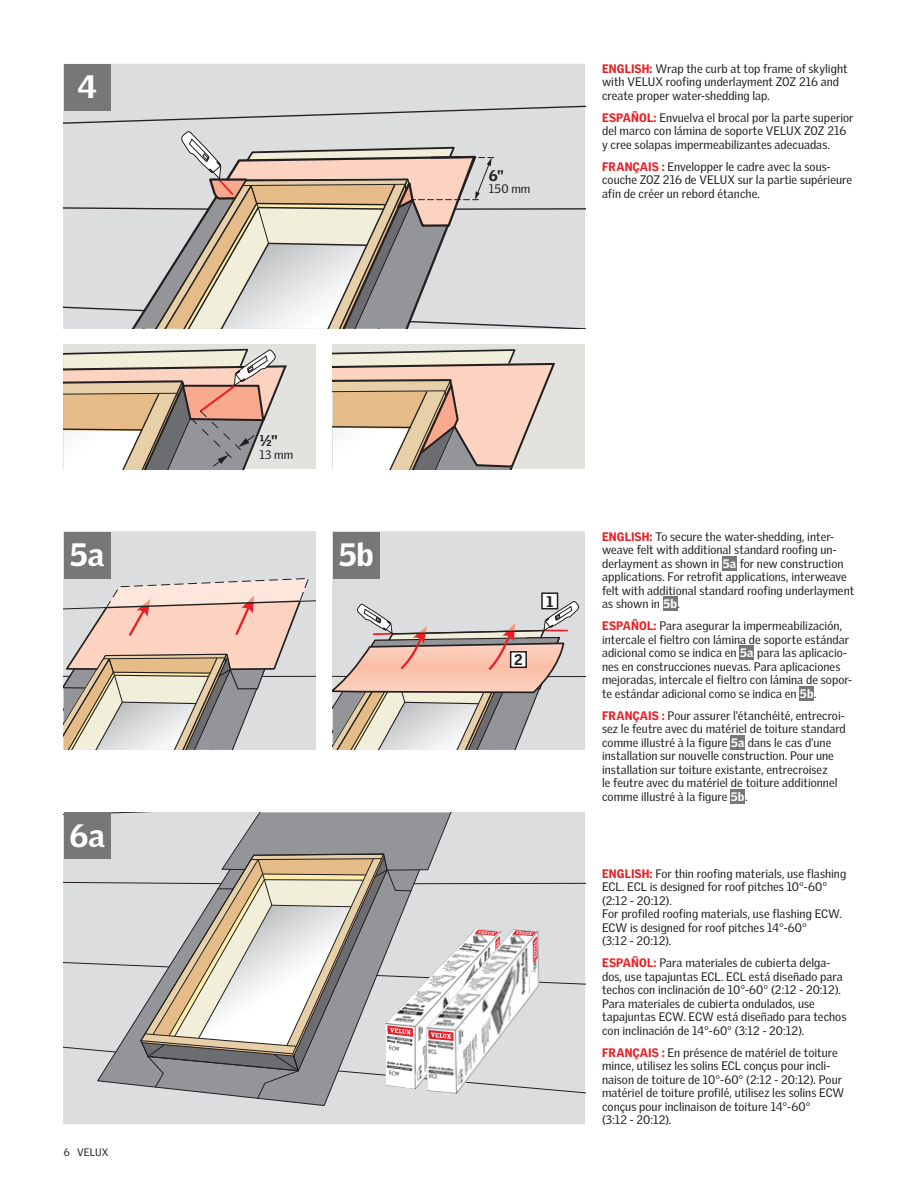
<style>
.page{position:relative;width:918px;height:1188px;background:#fff}
.page>*{position:absolute;margin:0;border:0;box-sizing:border-box;transform-origin:0 0}
.t1{font:900 31.5px "Velux Gothic";color:#fff}
.t2{font:900 15px "Velux Gothic";color:#231f20}
.t3{font:12px/13.5px "Velux Gothic";letter-spacing:.005em;color:#231f20}
.t4{font:10.5px "Velux Gothic";letter-spacing:.005em;color:#231f20}
.s1{font-weight:900;color:#ee1d23}
.s2{font-weight:900;color:#fff}
</style>
<div class="page">
<div style="left:64px;top:1099px;width:521px;height:25px;background:#dcdddf"></div>
<svg style="left:96px;top:1099px;width:336px;height:8px;background:#d2d3d5"></svg>
<div style="left:111px;top:64px;width:474px;height:29px;background:#dcdddf"></div>
<div style="left:64px;top:93px;width:521px;height:236px;background:#dcdddf"></div>
<svg style="left:64px;top:131px;width:430px;height:198px;background:#cdc6bf"></svg>
<div style="left:333px;top:345px;width:252px;height:124px;background:#e2e2de"></div>
<svg style="left:333px;top:349px;width:222px;height:120px"></svg>
<div style="left:64px;top:64px;width:47px;height:47px;background:#767778"></div>
<div style="left:333px;top:532px;width:252px;height:69px;background:#dcdddf"></div>
<svg style="left:333px;top:601px;width:252px;height:149px;background:#d0c0b9"></svg>
<div style="left:111px;top:532px;width:205px;height:46px;background:#dcdddf"></div>
<svg style="left:64px;top:578px;width:252px;height:172px;background:#d6c6bb"></svg>
<div style="left:64px;top:532px;width:47px;height:47px;background:#767778"></div>
<div style="left:333px;top:532px;width:47px;height:47px;background:#767778"></div>
<div style="left:64px;top:345px;width:252px;height:124px;background:#e2e2de"></div>
<svg style="left:64px;top:348px;width:223px;height:121px"></svg>
<div style="left:542px;top:593px;width:16px;height:16px;background:#fff"></div>
<div style="left:541px;top:592px;width:17px;height:17px;border:2px solid #231f20"></div>
<div style="left:511px;top:652px;width:15px;height:15px;background:#fff"></div>
<div style="left:510px;top:651px;width:17px;height:17px;border:2px solid #231f20"></div>
<div style="left:722px;top:556px;width:15px;height:15px;background:#767778"></div>
<div style="left:663px;top:596px;width:15px;height:15px;background:#767778"></div>
<div style="left:739px;top:646px;width:15px;height:14px;background:#767778"></div>
<div style="left:799px;top:686px;width:15px;height:15px;background:#767778"></div>
<div style="left:730px;top:735px;width:15px;height:15px;background:#767778"></div>
<div style="left:730px;top:789px;width:15px;height:15px;background:#767778"></div>
<svg style="left:64px;top:813px;width:521px;height:286px;background:#c8c6c4"></svg>
<h1 class="t1" style="left:77px;top:67px;width:21px">4</h1>
<p class="t2" style="left:259px;top:431px;width:20px">½"</p>
<p class="t3" style="left:259px;top:448px;width:35px">13 mm</p>
<h1 class="t1" style="left:70px;top:535px;width:36px">5A</h1>
<h1 class="t1" style="left:339px;top:535px;width:37px">5B</h1>
<h1 class="t1" style="left:69px;top:816px;width:37px">6A</h1>
<p class="t4" style="left:64px;top:1146px;width:46px">6 VELUX</p>
<p class="t2" style="left:489px;top:166px;width:16px">6"</p>
<p class="t3" style="left:489px;top:182px;width:43px">150 mm</p>
<p class="t3" style="left:602px;top:62px;width:247px"><span class="s1">ENGLISH:</span> Wrap the curb at top frame of skylight with VELUX roofing underlayment ZOZ 216 and create proper water-shedding lap.</p>
<p class="t3" style="left:602px;top:111px;width:253px"><span class="s1">ESPAÑOL:</span> Envuelva el brocal por la parte superior del marco con lámina de soporte VELUX ZOZ 216 y cree solapas impermeabilizantes adecuadas.</p>
<p class="t3" style="left:602px;top:160px;width:251px"><span class="s1">FRANÇAIS :</span> Envelopper le cadre avec la sous&shy;couche ZOZ 216 de VELUX sur la partie supérieure afin de créer un rebord étanche.</p>
<p class="t2" style="left:514px;top:650px;width:10px">2</p>
<p class="t2" style="left:546px;top:592px;width:8px">1</p>
<p class="t3" style="left:602px;top:530px;width:254px"><span class="s1">ENGLISH:</span> To secure the water-shedding, inter&shy;weave felt with additional standard roofing un&shy;derlayment as shown in <span class="s2">5A</span> for new construction applications. For retrofit applications, interweave felt with additional standard roofing underlayment as shown in <span class="s2">5B</span>.</p>
<p class="t3" style="left:602px;top:619px;width:251px"><span class="s1">ESPAÑOL:</span> Para asegurar la impermeabilización, intercale el fieltro con lámina de soporte estándar adicional como se indica en <span class="s2">5A</span> para las aplicacio&shy;nes en construcciones nuevas. Para aplicaciones mejoradas, intercale el fieltro con lámina de sopor&shy;te estándar adicional como se indica en <span class="s2">5B</span>.</p>
<p class="t3" style="left:602px;top:709px;width:245px"><span class="s1">FRANÇAIS :</span> Pour assurer l'étanchéité, entrecroi&shy;sez le feutre avec du matériel de toiture standard comme illustré à la figure <span class="s2">5A</span> dans le cas d'une installation sur nouvelle construction. Pour une installation sur toiture existante, entrecroisez<br>le feutre avec du matériel de toiture additionnel comme illustré à la figure <span class="s2">5B</span>.</p>
<p class="t3" style="left:602px;top:866px;width:246px"><span class="s1">ENGLISH:</span> For thin roofing materials, use flashing ECL. ECL is designed for roof pitches 10°-60° (2:12 - 20:12).<br>For profiled roofing materials, use flashing ECW.<br>ECW is designed for roof pitches 14°-60°<br>(3:12 - 20:12).</p>
<p class="t3" style="left:602px;top:956px;width:246px"><span class="s1">ESPAÑOL:</span> Para materiales de cubierta delga&shy;dos, use tapajuntas ECL. ECL está diseñado para techos con inclinación de 10°-60° (2:12 - 20:12).<br>Para materiales de cubierta ondulados, use tapajuntas ECW. ECW está diseñado para techos con inclinación de 14°-60° (3:12 - 20:12).</p>
<p class="t3" style="left:602px;top:1045px;width:244px"><span class="s1">FRANÇAIS :</span> En présence de matériel de toiture mince, utilisez les solins ECL conçus pour incli&shy;naison de toiture de 10°-60° (2:12 - 20:12). Pour matériel de toiture profilé, utilisez les solins ECW conçus pour inclinaison de toiture 14°-60°<br>(3:12 - 20:12).</p>
</div>
